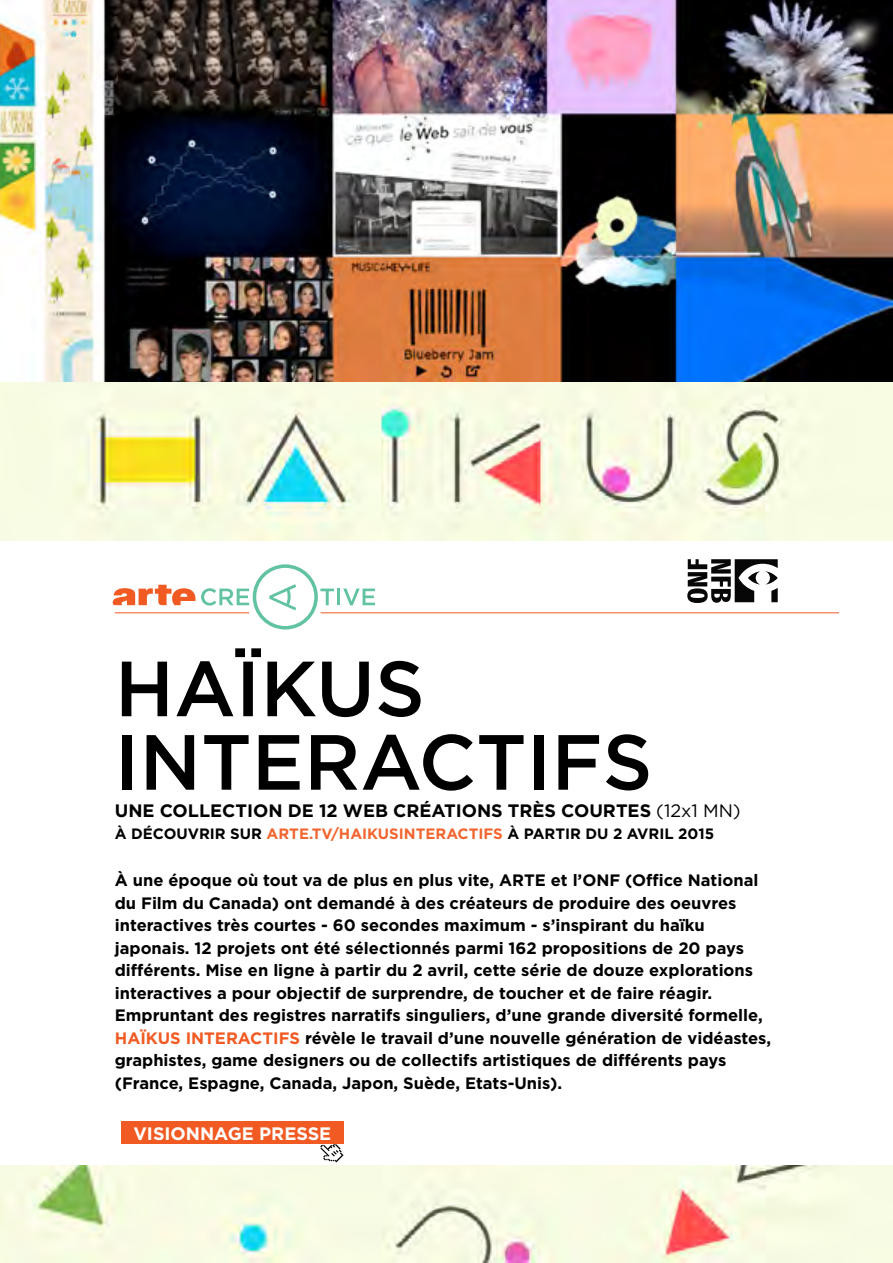
<style>
.page{position:relative;width:893px;height:1263px;background:#fff}
.page>*{position:absolute;margin:0;border:0;box-sizing:border-box;transform-origin:0 0}
.t1{font:500 78px/73.5px "Gotham";color:#000}
.t2{font:700 18px "Gotham";color:#000}
.t3{font:700 18px "Gotham";color:#fff}
.t4{font:18px "Gotham";color:#000}
.t5{font:700 16.5px/22.5px "Gotham";color:#000}
.t6{font:700 15px "Gotham";color:#000}
.t7{font:700 15px "Gotham";color:#f2652f}
.s1{color:#f15a22}
</style>
<div class="page">
<img style="left:0;top:0;width:893px;height:383px">
<img style="left:0;top:383px;width:893px;height:157px">
<img style="left:0;top:1165px;width:893px;height:98px">
<svg style="left:687px;top:559px;width:91px;height:44px"></svg>
<hr style="left:337px;top:588px;width:3px;height:17px;background:#62c3a1">
<svg style="left:343px;top:588px;width:32px;height:17px"></svg>
<svg style="left:113px;top:564px;width:221px;height:65px"></svg>
<hr style="left:321px;top:612px;width:518px;height:1px;background:#f15a22">
<hr style="left:115px;top:612px;width:134px;height:1px;background:#f15a22">
<div style="left:121px;top:1121px;width:223px;height:23px;background:#f15a22"></div>
<svg style="left:320px;top:1144px;width:24px;height:18px"></svg>
<h1 class="t1" style="left:115px;top:651px;width:539px">HAÏKUS<br>INTERACTIFS</h1>
<p class="t2" style="left:115px;top:798px;width:14px">une</p>
<p class="t2" style="left:160px;top:798px;width:64px">collection</p>
<p class="t2" style="left:288px;top:798px;width:157px">de 12 web créations</p>
<p class="t2" style="left:508px;top:798px;width:67px">trèscourtes</p>
<p class="t4" style="left:656px;top:799px;width:86px">(12X1 MN)</p>
<p class="t6" style="left:115px;top:824px;width:51px">à décou</p>
<p class="t6" style="left:188px;top:824px;width:21px">vrir</p>
<p class="t6" style="left:230px;top:824px;width:12px">sur</p>
<p class="t7" style="left:267px;top:824px;width:12px">arte</p>
<p class="t7" style="left:309px;top:824px;width:41px">.t v/haikusinteractifs</p>
<p class="t6" style="left:507px;top:824px;width:36px">à partir</p>
<p class="t6" style="left:585px;top:824px;width:130px">du 2 avri l 2015</p>
<p class="t5" style="left:115px;top:869px;width:658px">À une époque où tout va de plus en plus vite, ARTE et l’ONF (Office National du Film du Canada) ont demandé à des créateurs de produire des oeuvres interactives très courtes - 60 secondes maximum - s’inspirant du haïku japonais. 12 projets ont été sélectionnés parmi 162 propositions de 20 pays différents. Mise en ligne à partir du 2 avril, cette série de douze explorations interactives a pour objectif de surprendre, de toucher et de faire réagir.<br>Empruntant des registres narratifs singuliers, d’une grande diversité formelle, <span class="s1">HAÏKUS INTERACTIFS</span> révèle le travail d’une nouvelle génération de vidéastes, graphistes, game designers ou de collectifs artistiques de différents pays (France, Espagne, Canada, Japon, Suède, Etats-Unis).</p>
<p class="t3" style="left:133px;top:1122px;width:26px">visionna</p>
<p class="t3" style="left:228px;top:1122px;width:57px">ge presse</p>
</div>
